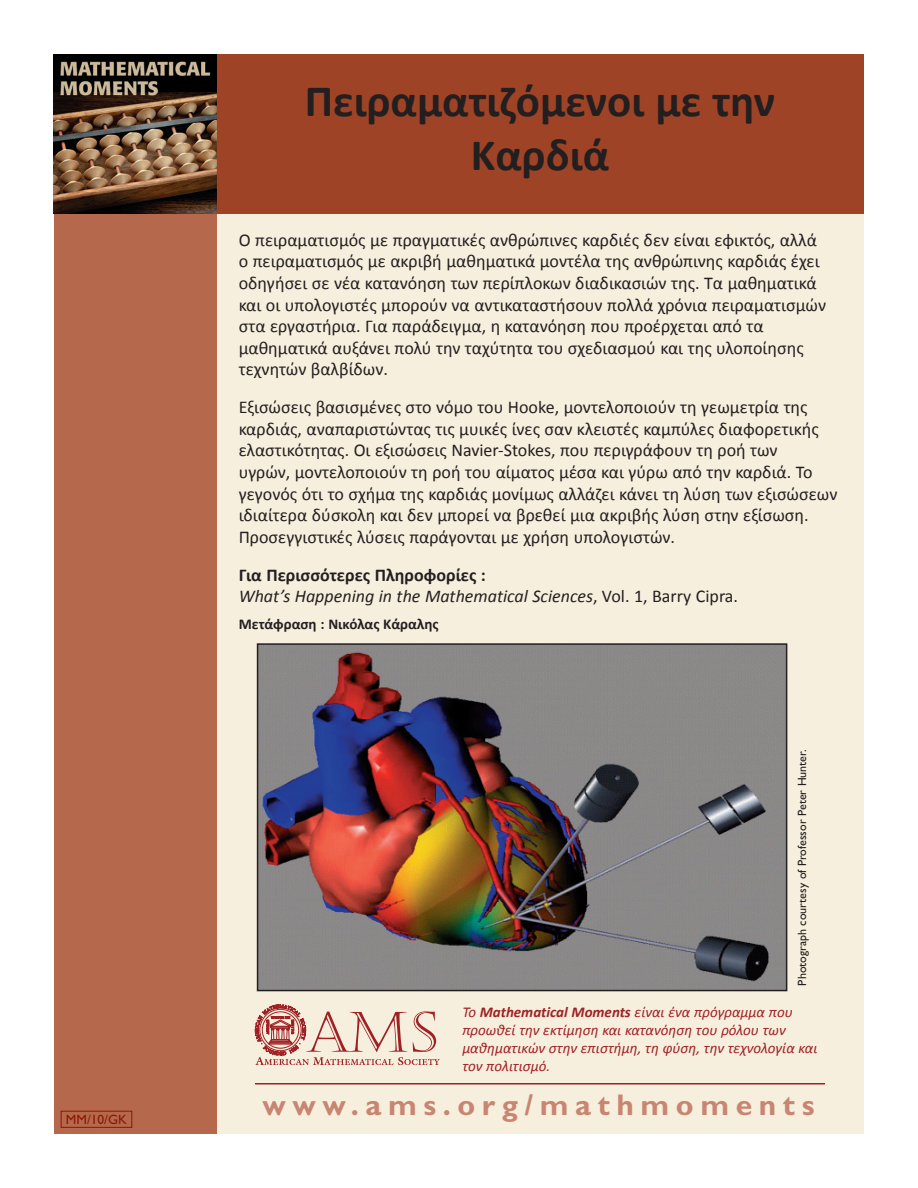
<style>
.page{position:relative;width:918px;height:1188px;background:#fff}
.page>*{position:absolute;margin:0;border:0;box-sizing:border-box;transform-origin:0 0}
.text{font:700 45px/54px "Calibri";color:#231f20;text-align:center}
.t1{font:700 30px "Gill Sans";letter-spacing:.22em;color:#c88571}
.text-2{font:18px/21.6px "Calibri";color:#231f20}
.text-3{font:italic 18px/21.6px "Calibri";color:#231f20}
.t2{font:italic 15px/18px "Calibri";color:#9f2124}
.text-4{font:700 15px "Calibri";color:#231f20}
.text-5{font:13.5px "Gill Sans";color:#891a02}
.photo_credit{font:12px "Gill Sans";color:#231f20}
.s1{font-weight:700;font-style:normal}
.s2{font-style:normal}
.s3{font-weight:700}
</style>
<div class="page">
<div style="left:54px;top:54px;width:810px;height:1080px;background:#f7efde"></div>
<div style="left:54px;top:54px;width:162px;height:1080px;background:#b5684c"></div>
<div style="left:215px;top:54px;width:649px;height:160px;background:#9e4325"></div>
<img style="left:54px;top:54px;width:162px;height:160px">
<img style="left:260px;top:646px;width:524px;height:342px">
<div style="left:257px;top:643px;width:530px;height:348px;border:2px solid #231f20"></div>
<div style="left:61px;top:1111px;width:71px;height:17px;border:1px solid #891a02"></div>
<svg style="left:255px;top:1005px;width:185px;height:60px"></svg>
<hr style="left:255px;top:1083px;width:570px;height:1px;background:#9f2124">
<p class="text-5" style="left:66px;top:1112px;width:63px">MM/10/GK</p>
<p class="text" style="left:305px;top:72px;width:472px">Πειραματιζόμενοι με την<br>Καρδιά</p>
<p class="text-2" style="left:239px;top:228px;width:589px">Ο πειραματισμός με πραγματικές ανθρώπινες καρδιές δεν είναι εφικτός, αλλά ο πειραματισμός με ακριβή μαθηματικά μοντέλα της ανθρώπινης καρδιάς έχει οδηγήσει σε νέα κατανόηση των περίπλοκων διαδικασιών της. Τα μαθηματικά και οι υπολογιστές μπορούν να αντικαταστήσουν πολλά χρόνια πειραματισμών στα εργαστήρια. Για παράδειγμα, η κατανόηση που προέρχεται από τα μαθηματικά αυξάνει πολύ την ταχύτητα του σχεδιασμού και της υλοποίησης τεχνητών βαλβίδων.</p>
<p class="text-2" style="left:239px;top:396px;width:600px">Εξισώσεις βασισμένες στο νόμο του Hooke, μοντελοποιούν τη γεωμετρία της καρδιάς, αναπαριστώντας τις μυικές ίνες σαν κλειστές καμπύλες διαφορετικής ελαστικότητας. Οι εξισώσεις Navier-Stokes, που περιγράφουν τη ροή των<br>υγρών, μοντελοποιούν τη ροή του αίματος μέσα και γύρω από την καρδιά. Το γεγονός ότι το σχήμα της καρδιάς μονίμως αλλάζει κάνει τη λύση των εξισώσεων ιδιαίτερα δύσκολη και δεν μπορεί να βρεθεί μια ακριβής λύση στην εξίσωση.<br>Προσεγγιστικές λύσεις παράγονται με χρήση υπολογιστών.</p>
<p class="text-3" style="left:239px;top:563px;width:501px"><span class="s1">Για Περισσότερες Πληροφορίες :<br></span>What’s Happening in the Mathematical Sciences<span class="s2">, Vol. 1, Barry Cipra.</span></p>
<p class="text-4" style="left:239px;top:615px;width:201px">Μετάφραση : Νικόλας Κάραλης</p>
<p class="photo_credit" style="left:795px;top:986px;width:237px;rotate:-90deg">Photograph courtesy of Professor Peter Hunter.</p>
<p class="t2" style="left:462px;top:1002px;width:357px">To <span class="s3">Mathematical Moments</span> είναι ένα πρόγραμμα που προωθεί την εκτίμηση και κατανόηση του ρόλου των μαθηματικών στην επιστήμη, τη φύση, την τεχνολογία και τον πολιτισμό.</p>
<p class="t1" style="left:262px;top:1087px;width:554px">www.ams.org/mathmoments</p>
</div>
